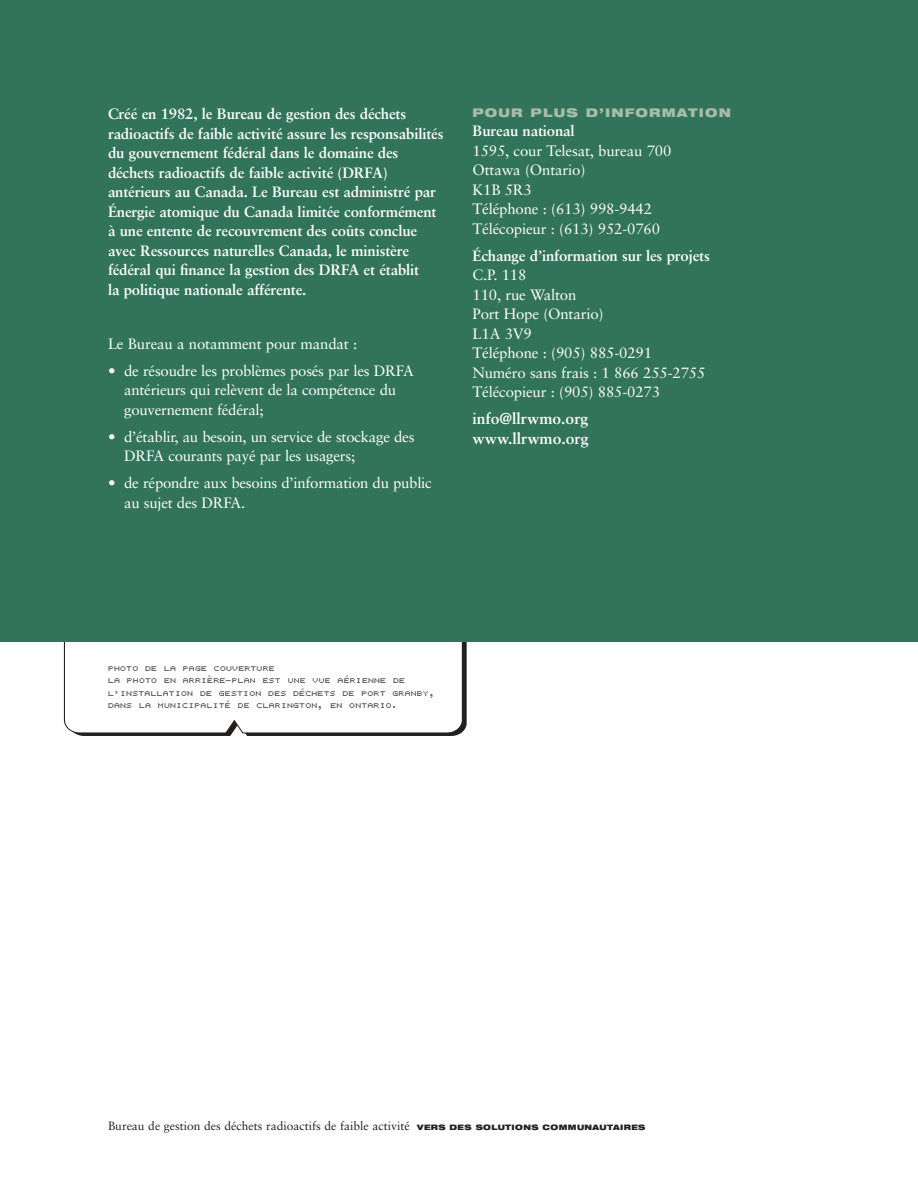
<style>
.page{position:relative;width:918px;height:1188px;background:#fff}
.page>*{position:absolute;margin:0;border:0;box-sizing:border-box;transform-origin:0 0}
.t1{font:700 15.75px/19.5px "Sabon";color:#fff}
.t2{font:15px/19.5px "Sabon";letter-spacing:-.015em;color:#fff}
.t3{font:700 15px/19.5px "Sabon";letter-spacing:-.01em;color:#fff}
.t4{font:12px "Sabon";color:#231f1f}
.t5{font:900 expanded 12px "Helvetica Neue";letter-spacing:.095em;color:#a7bca7}
.t6{font:10.5px/12.6px "Bubbledot ICG Coarse Pos";letter-spacing:.03em;color:#231f1f}
.s1{font-family:"Helvetica Neue";font-weight:900;font-stretch:expanded;font-size:7.5px}
</style>
<div class="page">
<svg style="left:74px;top:641px;width:393px;height:95px;background:#363333"></svg>
<svg style="left:64px;top:641px;width:399px;height:92px"></svg>
<div style="left:0;top:0;width:918px;height:641px;background:#31735b"></div>
<p class="t3" style="left:108px;top:106px;width:337px">Créé en 1982, le Bureau de gestion des déchets radioactifs de faible activité assure les responsabilités du gouvernement fédéral dans le domaine des déchets radioactifs de faible activité (DRFA) antérieurs au Canada. Le Bureau est administré par Énergie atomique du Canada limitée conformément à une entente de recouvrement des coûts conclue avec Ressources naturelles Canada, le ministère fédéral qui finance la gestion des DRFA et établit<br>la politique nationale afférente.</p>
<p class="t2" style="left:108px;top:335px;width:251px">Le Bureau a notamment pour mandat :</p>
<p class="t2" style="left:124px;top:362px;width:291px;text-indent:-16px">• de résoudre les problèmes posés par les DRFA antérieurs qui relèvent de la compétence du gouvernement fédéral;</p>
<p class="t2" style="left:124px;top:428px;width:292px;text-indent:-16px">• d’établir, au besoin, un service de stockage des<br>DRFA courants payé par les usagers;</p>
<p class="t2" style="left:124px;top:475px;width:309px;text-indent:-16px">• de répondre aux besoins d’information du public au sujet des DRFA.</p>
<p class="t5" style="left:472px;top:108px;width:260px">POUR PLUS D’INFORMATION</p>
<p class="t3" style="left:472px;top:123px;width:104px">Bureau national</p>
<p class="t2" style="left:472px;top:142px;width:200px">1595, cour Telesat, bureau 700<br>Ottawa (Ontario)<br>K1B 5R3<br>Téléphone : (613) 998-9442<br>Télécopieur : (613) 952-0760</p>
<p class="t3" style="left:472px;top:247px;width:239px">Échange d’information sur les projets</p>
<p class="t2" style="left:472px;top:267px;width:234px">C.P. 118<br>110, rue Walton<br>Port Hope (Ontario)<br>L1A 3V9<br>Téléphone : (905) 885-0291<br>Numéro sans frais : 1 866 255-2755<br>Télécopieur : (905) 885-0273</p>
<p class="t1" style="left:472px;top:410px;width:118px">info@llrwmo.org www.llrwmo.org</p>
<p class="t6" style="left:108px;top:661px;width:328px">PHOTO DE LA PAGE COUVERTURE<br>LA PHOTO EN ARRIÈRE-PLAN EST UNE VUE AÉRIENNE DE L’INSTALLATION DE GESTION DES DÉCHETS DE PORT GRANBY, DANS LA MUNICIPALITÉ DE CLARINGTON, EN ONTARIO.</p>
<p class="t4" style="left:108px;top:1120px;width:539px">Bureau de gestion des déchets radioactifs de faible activité <span class="s1">VERS DES SOLUTIONS COMMUNAUTAIRES</span></p>
</div>
